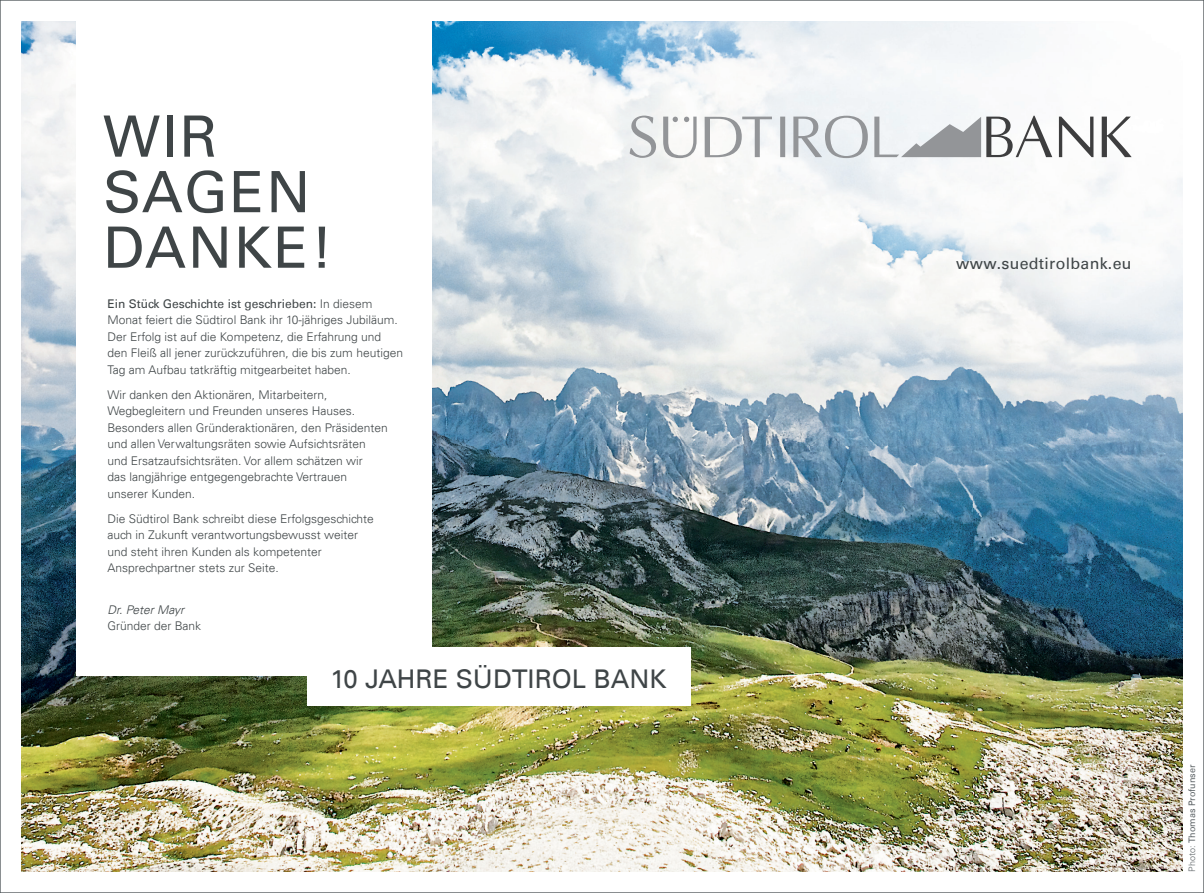
<style>
.page{position:relative;width:1204px;height:893px;background:#fff}
.page>*{position:absolute;margin:0;border:0;box-sizing:border-box;transform-origin:0 0}
.t1{font:57px/55.5px "Univers LT";letter-spacing:.03em;color:#3f4547}
.t2{font:25.8px "Univers LT";color:#3f4547}
.t3{font:15.9px "Univers LT";letter-spacing:.02em;color:#3f4547}
.t4{font:300 12px/16.5px "Univers LT";color:#3f4547}
.t5{font:italic 300 12px "Univers LT";color:#3f4547}
.t6{font:9px "Univers LT";color:#5f6568}
.s1{font-weight:400}
.s2{font-weight:300}
</style>
<div class="page">
<img style="left:21px;top:21px;width:1161px;height:851px">
<div style="left:77px;top:21px;width:355px;height:655px;background:#fff"></div>
<svg style="left:663px;top:117px;width:33px;height:41px"></svg>
<div style="left:780px;top:117px;width:5px;height:40px;background:#939598"></div>
<svg style="left:1058px;top:117px;width:35px;height:40px"></svg>
<svg style="left:1101px;top:117px;width:30px;height:40px"></svg>
<svg style="left:704px;top:117px;width:68px;height:40px"></svg>
<svg style="left:793px;top:116px;width:74px;height:42px"></svg>
<svg style="left:874px;top:116px;width:178px;height:41px"></svg>
<svg style="left:629px;top:116px;width:27px;height:42px"></svg>
<div style="left:306px;top:647px;width:384px;height:58px;background:#fff"></div>
<h1 class="t1" style="left:103px;top:109px;width:231px">WIR<br>SAGEN<br>DANKE!</h1>
<p class="t4" style="left:107px;top:295px;width:297px"><span class="s1">Ein Stück Geschichte ist geschrieben:</span> In diesem Monat feiert die Südtirol Bank ihr 10-jähriges Jubiläum.<br>Der Erfolg ist auf die Kompetenz, die Erfahrung und den Fleiß all jener zurückzuführen, die bis zum heutigen Tag am Aufbau tatkräftig mitgearbeitet haben.</p>
<p class="t4" style="left:107px;top:386px;width:282px">Wir danken den Aktionären, Mitarbeitern, Wegbegleitern und Freunden unseres Hauses.<br>Besonders allen Gründeraktionären, den Präsidenten und allen Verwaltungsräten sowie Aufsichtsräten und Ersatzaufsichtsräten. Vor allem schätzen wir<br>das langjährige entgegengebrachte Vertrauen unserer Kunden.</p>
<p class="t4" style="left:107px;top:510px;width:268px">Die Südtirol Bank schreibt diese Erfolgsgeschichte auch in Zukunft verantwortungsbewusst weiter und steht ihren Kunden als kompetenter Ansprechpartner stets zur Seite.</p>
<p class="t5" style="left:107px;top:602px;width:78px">Dr. Peter Mayr</p>
<p class="t4" style="left:107px;top:618px;width:95px">Gründer der Bank</p>
<h2 class="t2" style="left:330px;top:663px;width:337px">10 JAHRE SÜDTIROL BANK</h2>
<h3 class="t3" style="left:956px;top:254px;width:177px">www.suedtirolbank.eu</h3>
<p class="t6" style="left:1186px;top:872px;width:108px;rotate:-90deg"><span class="s2">Photo:</span> Thomas Profunser</p>
</div>
